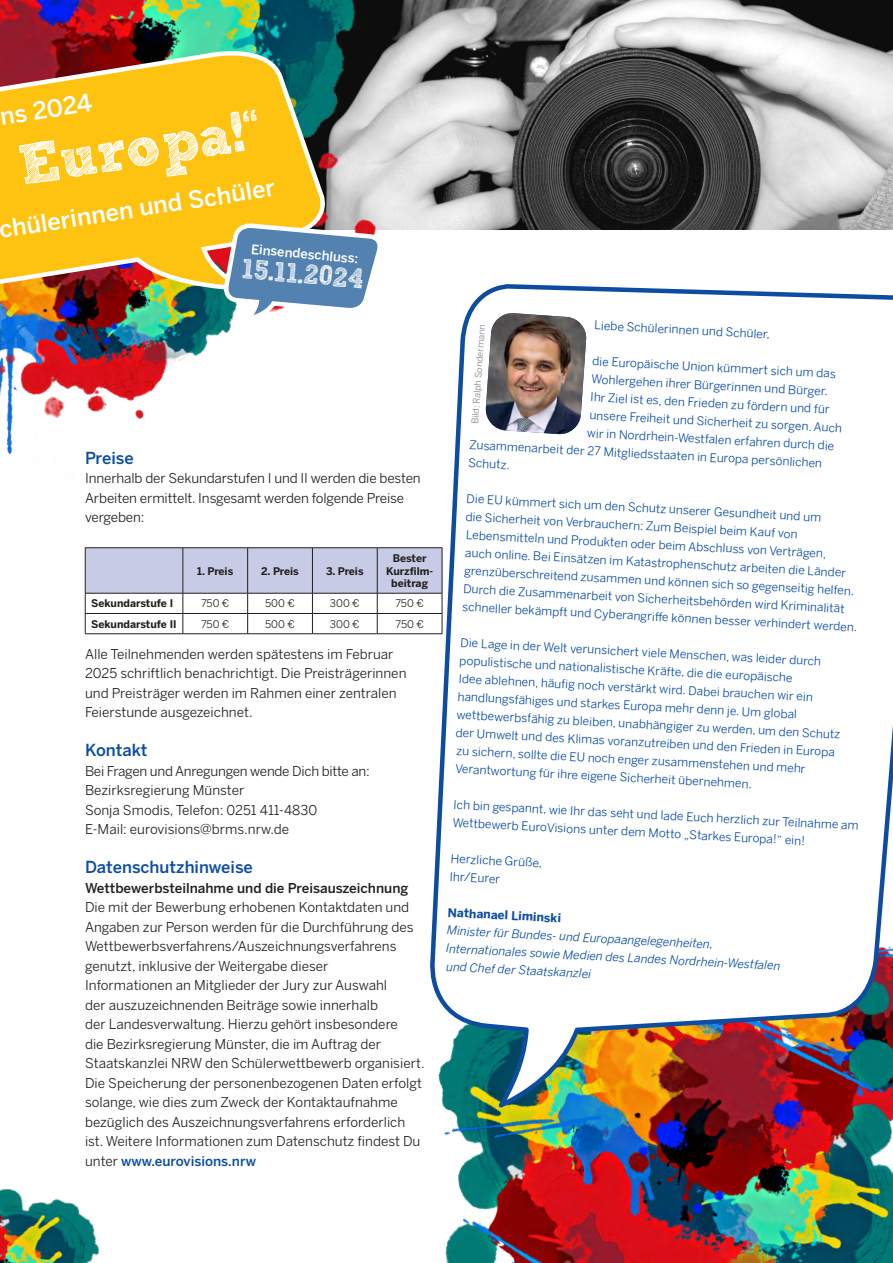
<style>
.page{position:relative;width:893px;height:1263px;background:#fff}
.page>*{position:absolute;margin:0;border:0;box-sizing:border-box;transform-origin:0 0}
.t1{font:700 57px "Sketch Block";color:#fff}
.t2{font:700 27.75px "Sketch Block";color:#fff}
.t3{font:500 24px "Benton Sans";color:#fff}
.t4{font:500 16.5px "Benton Sans";color:#0d4da1}
.t5{font:13.5px/19.5px "Benton Sans";color:#231f20}
.t6{font:500 13.5px "Benton Sans";color:#231f20}
.t7{font:13.5px "Benton Sans";letter-spacing:-.02em;color:#231f20}
.t8{font:500 13.05px "Benton Sans";color:#fff}
.t9{font:12px/18px "Benton Sans";color:#0d4da1}
.t10{font:italic 12px/18px "Benton Sans";color:#0d4da1}
.t11{font:700 12px "Benton Sans";color:#0d4da1}
.t12{font:700 10.5px/12.6px "Benton Sans";color:#231f20;text-align:center}
.t13{font:10.5px "Benton Sans";color:#231f20}
.t14{font:9px "Benton Sans";color:#808285}
.s1{font-weight:500;color:#0d4da1}
</style>
<div class="page">
<img style="left:444px;top:1116px;width:449px;height:147px">
<img style="left:553px;top:0;width:340px;height:230px">
<img style="left:0;top:0;width:553px;height:554px">
<img style="left:0;top:322px;width:276px;height:141px">
<svg style="left:0;top:40px;width:338px;height:282px;background:#cea226"></svg>
<svg style="left:219px;top:217px;width:169px;height:111px"></svg>
<img style="left:0;top:1188px;width:100px;height:75px">
<svg style="left:424px;top:286px;width:469px;height:830px"></svg>
<hr style="left:85px;top:547px;width:98px;height:1px;background:#231f20">
<hr style="left:183px;top:547px;width:65px;height:1px;background:#231f20">
<hr style="left:248px;top:547px;width:64px;height:1px;background:#231f20">
<hr style="left:312px;top:547px;width:65px;height:1px;background:#231f20">
<hr style="left:377px;top:547px;width:65px;height:1px;background:#231f20">
<svg style="left:85px;top:548px;width:358px;height:85px"></svg>
<hr style="left:85px;top:633px;width:98px;height:1px;background:#231f20">
<hr style="left:183px;top:633px;width:65px;height:1px;background:#231f20">
<hr style="left:248px;top:633px;width:64px;height:1px;background:#231f20">
<hr style="left:312px;top:633px;width:65px;height:1px;background:#231f20">
<hr style="left:377px;top:633px;width:65px;height:1px;background:#231f20">
<img style="left:485px;top:313px;width:102px;height:122px">
<h3 class="t3" style="left:-2px;top:103px;width:94px;rotate:-9deg">ns 2024</h3>
<h1 class="t1" style="left:13px;top:131px;width:246px;rotate:-9deg">Europa!“</h1>
<h3 class="t3" style="left:-3px;top:216px;width:281px;rotate:-9deg">chülerinnen und Schüler</h3>
<p class="t8" style="left:252px;top:241px;width:109px;rotate:5deg">Einsendeschluss:</p>
<p class="t2" style="left:244px;top:251px;width:124px;rotate:5deg">15.11.2024</p>
<p class="t4" style="left:85px;top:448px;width:50px">Preise</p>
<p class="t5" style="left:85px;top:468px;width:337px">Innerhalb der Sekundarstufen I und II werden die besten<br>Arbeiten ermittelt. Insgesamt werden folgende Preise vergeben:</p>
<p class="t12" style="left:197px;top:564px;width:38px">1. Preis</p>
<p class="t12" style="left:261px;top:564px;width:39px">2. Preis</p>
<p class="t12" style="left:326px;top:564px;width:39px">3. Preis</p>
<p class="t12" style="left:386px;top:552px;width:49px">Bester<br>Kurzfilm&shy;beitrag</p>
<p class="t12" style="left:91px;top:597px;width:84px">Sekundarstufe I</p>
<p class="t13" style="left:201px;top:597px;width:30px">750 €</p>
<p class="t13" style="left:265px;top:597px;width:31px">500 €</p>
<p class="t13" style="left:330px;top:597px;width:31px">300 €</p>
<p class="t13" style="left:395px;top:597px;width:30px">750 €</p>
<p class="t12" style="left:91px;top:617px;width:87px">Sekundarstufe II</p>
<p class="t13" style="left:201px;top:618px;width:30px">750 €</p>
<p class="t13" style="left:265px;top:618px;width:31px">500 €</p>
<p class="t13" style="left:330px;top:618px;width:31px">300 €</p>
<p class="t13" style="left:395px;top:618px;width:30px">750 €</p>
<p class="t5" style="left:85px;top:644px;width:323px">Alle Teilnehmenden werden spätestens im Februar 2025 schriftlich benachrichtigt. Die Preisträgerinnen und Preisträger werden im Rahmen einer zentralen Feierstunde ausgezeichnet.</p>
<p class="t4" style="left:85px;top:740px;width:64px">Kontakt</p>
<p class="t7" style="left:85px;top:763px;width:286px">Bei Fragen und Anregungen wende Dich bitte an:</p>
<p class="t5" style="left:85px;top:780px;width:161px">Bezirksregierung Münster</p>
<p class="t5" style="left:85px;top:800px;width:234px">Sonja Smodis, Telefon: 0251 411-4830</p>
<p class="t5" style="left:85px;top:819px;width:206px">E-Mail: eurovisions@brms.nrw.de</p>
<p class="t4" style="left:85px;top:857px;width:169px">Datenschutzhinweise</p>
<p class="t6" style="left:85px;top:880px;width:325px">Wettbewerbsteilnahme und die Preisauszeichnung</p>
<p class="t5" style="left:85px;top:897px;width:341px">Die mit der Bewerbung erhobenen Kontaktdaten und Angaben zur Person werden für die Durchführung des Wettbewerbsverfahrens/Auszeichnungsverfahrens genutzt, inklusive der Weitergabe dieser<br>Informationen an Mitglieder der Jury zur Auswahl<br>der auszuzeichnenden Beiträge sowie innerhalb<br>der Landesverwaltung. Hierzu gehört insbesondere<br>die Bezirksregierung Münster, die im Auftrag der Staatskanzlei NRW den Schülerwettbewerb organisiert.<br>Die Speicherung der personenbezogenen Daten erfolgt solange, wie dies zum Zweck der Kontaktaufnahme bezüglich des Auszeichnungsverfahrens erforderlich ist. Weitere Informationen zum Datenschutz findest Du unter <span class="s1">www.eurovisions.nrw</span></p>
<p class="t9" style="left:595px;top:316px;width:177px;rotate:3deg">Liebe Schülerinnen und Schüler,</p>
<p class="t9" style="left:593px;top:352px;width:245px;rotate:3deg">die Europäische Union kümmert sich um das</p>
<p class="t9" style="left:592px;top:370px;width:238px;rotate:3deg">Wohlergehen ihrer Bürgerinnen und Bürger.</p>
<p class="t14" style="left:470px;top:423px;width:101px;rotate:-86deg">Bild: Ralph Sondermann</p>
<p class="t9" style="left:591px;top:388px;width:241px;rotate:3deg">Ihr Ziel ist es, den Frieden zu fördern und für</p>
<p class="t9" style="left:590px;top:406px;width:254px;rotate:3deg">unsere Freiheit und Sicherheit zu sorgen. Auch</p>
<p class="t9" style="left:588px;top:424px;width:249px;rotate:3deg">wir in Nordrhein-Westfalen erfahren durch die</p>
<p class="t9" style="left:470px;top:435px;width:355px;rotate:3deg">Zusammenarbeit der 27 Mitgliedsstaaten in Europa persönlichen</p>
<p class="t9" style="left:469px;top:453px;width:43px;rotate:3deg">Schutz.</p>
<p class="t9" style="left:467px;top:489px;width:398px;rotate:3deg">Die EU kümmert sich um den Schutz unserer Gesundheit und um<br>die Sicherheit von Verbrauchern: Zum Beispiel beim Kauf von Lebensmitteln und Produkten oder beim Abschluss von Verträgen,<br>auch online. Bei Einsätzen im Katastrophenschutz arbeiten die Länder grenzüberschreitend zusammen und können sich so gegenseitig helfen.<br>Durch die Zusammenarbeit von Sicherheitsbehörden wird Kriminalität schneller bekämpft und Cyberangriff e können besser verhindert werden.</p>
<p class="t9" style="left:461px;top:633px;width:386px;rotate:3deg">Die Lage in der Welt verunsichert viele Menschen, was leider durch populistische und nationalistische Kräfte, die die europäische<br>Idee ablehnen, häufi g noch verstärkt wird. Dabei brauchen wir ein handlungsfähiges und starkes Europa mehr denn je. Um global wettbewerbsfähig zu bleiben, unabhängiger zu werden, um den Schutz der Umwelt und des Klimas voranzutreiben und den Frieden in Europa zu sichern, sollte die EU noch enger zusammenstehen und mehr Verantwortung für ihre eigene Sicherheit übernehmen.</p>
<p class="t9" style="left:454px;top:795px;width:407px;rotate:3deg">Ich bin gespannt, wie Ihr das seht und lade Euch herzlich zur Teilnahme am<br>Wettbewerb EuroVisions unter dem Motto „Starkes Europa!“ ein!</p>
<p class="t9" style="left:451px;top:849px;width:93px;rotate:3deg">Herzliche Grüße,</p>
<p class="t9" style="left:450px;top:867px;width:52px;rotate:3deg">Ihr/Eurer</p>
<p class="t11" style="left:448px;top:905px;width:115px;rotate:3deg">Nathanael Liminski</p>
<p class="t10" style="left:447px;top:921px;width:337px;rotate:3deg">Minister für Bundes- und Europaangelegenheiten,<br>Internationales sowie Medien des Landes Nordrhein-Westfalen und Chef der Staatskanzlei</p>
</div>
